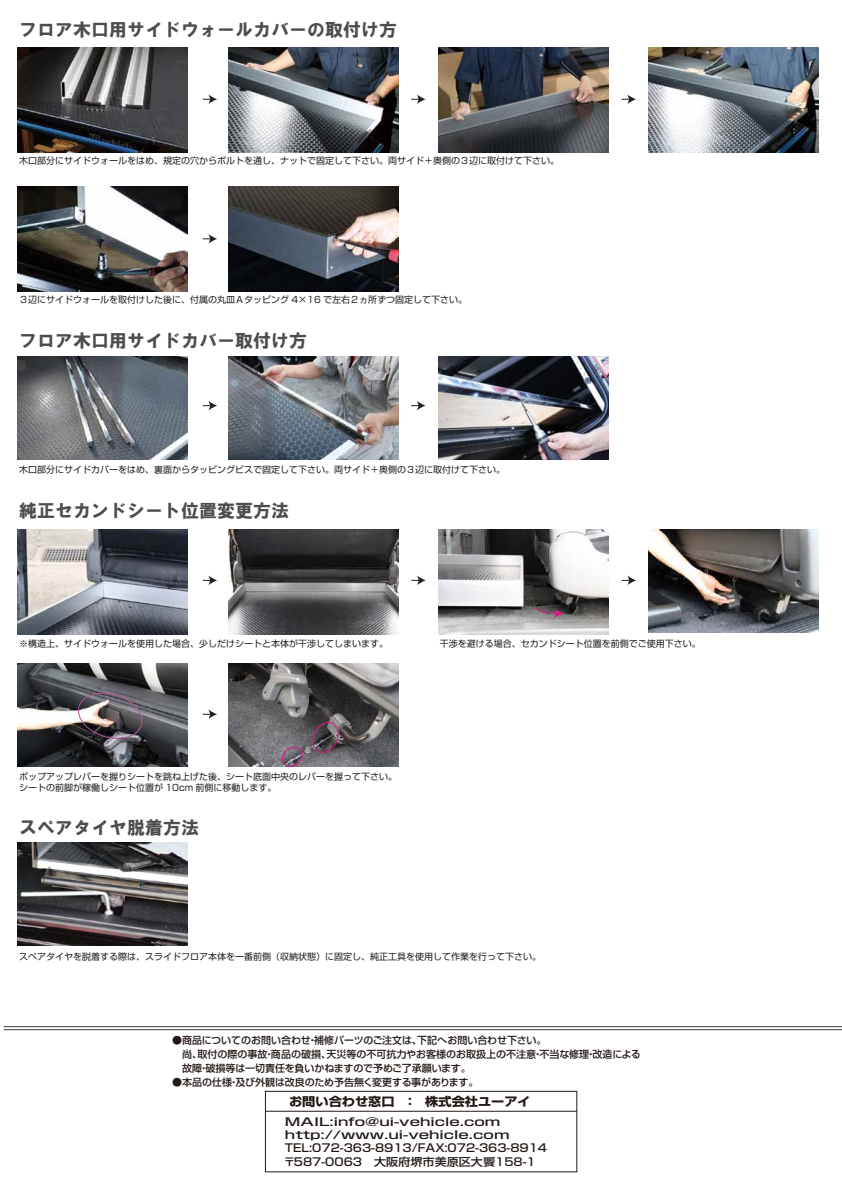
<style>
.page{position:relative;width:842px;height:1191px;background:#fff}
.page>*{position:absolute;margin:0;border:0;box-sizing:border-box;transform-origin:0 0}
.t1{font:18px "HG Soei Kakugothic UB";color:#4e4d4d}
.t2{font:700 12px "Shin Go Pro";color:#221815;scale:1.1 1}
.t3{font:500 11px/13.2px "Shin Go Pro";color:#221815;scale:1.5 1}
.t4{font:500 11px "Shin Go Pro";color:#221815;scale:1.1 1}
.t5{font:500 10px/14px "Shin Go Pro";color:#221815}
.t6{font:9px/11px "Shin Go Pro";color:#221f20}
</style>
<div class="page">
<img style="left:649px;top:529px;width:169px;height:103px">
<img style="left:18px;top:842px;width:170px;height:104px">
<img style="left:229px;top:356px;width:169px;height:103px">
<img style="left:438px;top:356px;width:170px;height:103px">
<img style="left:18px;top:356px;width:170px;height:103px">
<img style="left:229px;top:663px;width:169px;height:103px">
<svg style="left:311px;top:720px;width:29px;height:34px"></svg>
<svg style="left:280px;top:745px;width:24px;height:22px"></svg>
<img style="left:438px;top:529px;width:170px;height:105px">
<svg style="left:534px;top:606px;width:30px;height:11px"></svg>
<img style="left:18px;top:47px;width:170px;height:105px">
<img style="left:229px;top:47px;width:169px;height:105px">
<img style="left:438px;top:47px;width:170px;height:105px">
<img style="left:649px;top:47px;width:169px;height:105px">
<img style="left:18px;top:186px;width:170px;height:105px">
<img style="left:229px;top:186px;width:169px;height:105px">
<img style="left:18px;top:529px;width:170px;height:105px">
<img style="left:229px;top:529px;width:169px;height:105px">
<img style="left:18px;top:663px;width:170px;height:103px">
<svg style="left:76px;top:690px;width:69px;height:51px;background:#6a6368"></svg>
<svg style="left:622px;top:575px;width:14px;height:10px"></svg>
<svg style="left:411px;top:575px;width:15px;height:10px"></svg>
<svg style="left:203px;top:709px;width:14px;height:10px"></svg>
<svg style="left:203px;top:575px;width:14px;height:10px"></svg>
<svg style="left:622px;top:94px;width:14px;height:10px"></svg>
<svg style="left:411px;top:94px;width:15px;height:10px"></svg>
<svg style="left:203px;top:94px;width:14px;height:10px"></svg>
<svg style="left:411px;top:401px;width:14px;height:9px"></svg>
<svg style="left:203px;top:401px;width:14px;height:9px"></svg>
<svg style="left:203px;top:234px;width:14px;height:10px"></svg>
<hr style="left:4px;top:1026px;width:838px;height:1px;background:#3e3a39">
<hr style="left:4px;top:1029px;width:838px;height:1px;background:#3e3a39">
<div style="left:265px;top:1090px;width:312px;height:82px;border:1px solid #221815"></div>
<hr style="left:265px;top:1110px;width:312px;height:1px;background:#221815">
<h1 class="t1" style="left:19px;top:21px;width:380px">フロア木口用サイドウォールカバーの取付け方</h1>
<p class="t6" style="left:19px;top:154px;width:541px">木口部分にサイドウォールをはめ、規定の穴からボルトを通し、ナットで固定して下さい。両サイド＋奥側の３辺に取付けて下さい。</p>
<p class="t6" style="left:19px;top:293px;width:449px">３辺にサイドウォールを取付けした後に、付属の丸皿Ａタッピング 4×16 で左右２ヵ所ずつ固定して下さい。</p>
<h1 class="t1" style="left:19px;top:331px;width:290px">フロア木口用サイドカバー取付け方</h1>
<p class="t6" style="left:19px;top:462px;width:488px">木口部分にサイドカバーをはめ、裏面からタッピングビスで固定して下さい。両サイド＋奥側の３辺に取付けて下さい。</p>
<h1 class="t1" style="left:19px;top:501px;width:272px">純正セカンドシート位置変更方法</h1>
<p class="t6" style="left:19px;top:636px;width:371px">※構造上、サイドウォールを使用した場合、少しだけシートと本体が干渉してしまいます。</p>
<p class="t6" style="left:440px;top:636px;width:263px">干渉を避ける場合、セカンドシート位置を前側でご使用下さい。</p>
<p class="t6" style="left:19px;top:770px;width:380px">ポップアップレバーを握りシートを跳ね上げた後、シート底面中央のレバーを握って下さい。シートの前脚が稼働しシート位置が 10cm 前側に移動します。</p>
<h1 class="t1" style="left:19px;top:818px;width:182px">スペアタイヤ脱着方法</h1>
<p class="t6" style="left:19px;top:949px;width:523px">スペアタイヤを脱着する際は、スライドフロア本体を一番前側（収納状態）に固定し、純正工具を使用して作業を行って下さい。</p>
<p class="t5" style="left:172px;top:1032px;width:470px">●商品についてのお問い合わせ・補修パーツのご注文は、下記へお問い合わせ下さい。<br>　尚、取付の際の事故・商品の破損、天災等の不可抗力やお客様のお取扱上の不注意・不当な修理・改造による　故障・破損等は一切責任を負いかねますので予めご了承願います。</p>
<p class="t5" style="left:172px;top:1074px;width:308px">●本品の仕様・及び外観は改良のため予告無く変更する事があります。</p>
<h2 class="t2" style="left:289px;top:1092px;width:221px">お問い合わせ窓口　：　株式会社ユーアイ</h2>
<p class="t3" style="left:285px;top:1114px;width:176px">MAIL:info@ui-vehicle.com http://www.ui-vehicle.com<br>TEL:072-363-8913/FAX:072-363-8914</p>
<p class="t4" style="left:283px;top:1153px;width:231px">〒587-0063　大阪府堺市美原区大饗158-1</p>
</div>
